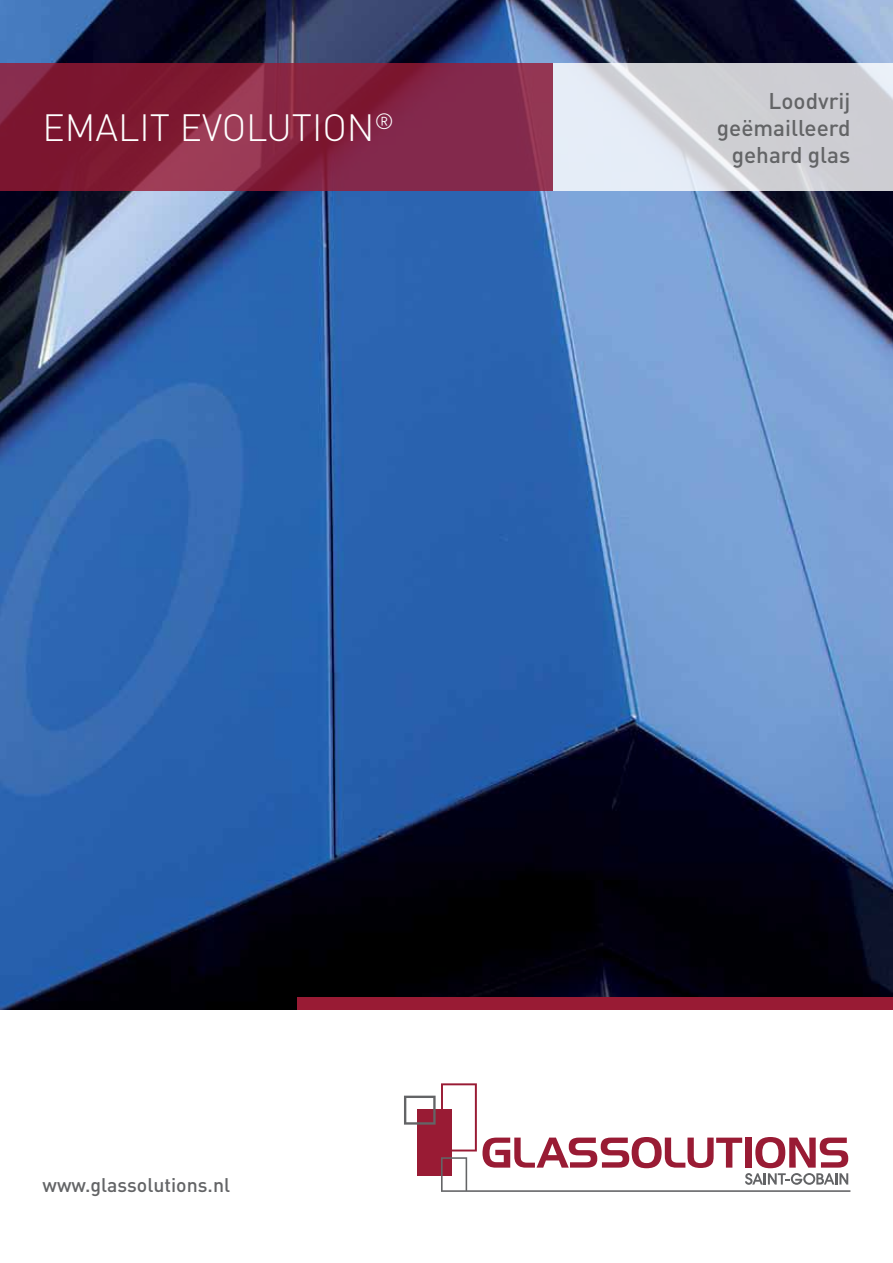
<style>
.page{position:relative;width:893px;height:1263px;background:#fff}
.page>*{position:absolute;margin:0;border:0;box-sizing:border-box;transform-origin:0 0}
.t1{font:300 37.5px "DIN";color:#fff}
.t2{font:500 22.5px/27px "DIN";color:#636466;text-align:right}
.t3{font:500 19.5px "DIN";color:#636466}
</style>
<div class="page">
<img style="left:0;top:0;width:893px;height:1010px">
<svg style="left:0;top:63px;width:553px;height:128px;background:#842340"></svg>
<svg style="left:553px;top:63px;width:340px;height:128px;background:#d6d9df"></svg>
<div style="left:298px;top:998px;width:595px;height:12px;background:#991b34"></div>
<svg style="left:404px;top:1083px;width:446px;height:109px"></svg>
<h1 class="t1" style="left:43px;top:105px;width:353px">EMALIT EVOLUTION<sup>®</sup></h1>
<p class="t2" style="left:717px;top:87px;width:135px">Loodvrij geëmailleerd gehard glas</p>
<p class="t3" style="left:43px;top:1172px;width:189px">www.glassolutions.nl</p>
</div>
